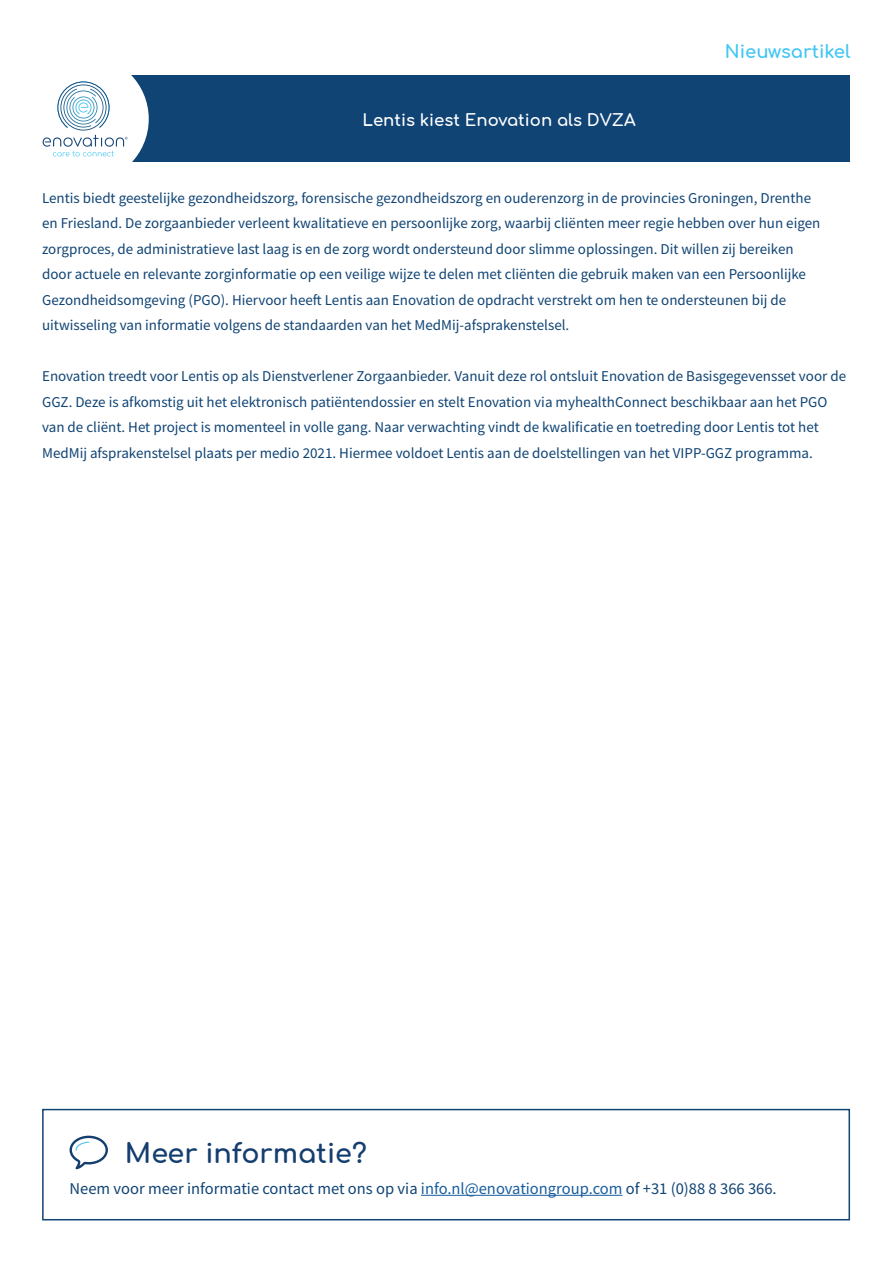
<style>
.page{position:relative;width:893px;height:1263px;background:#fff}
.page>*{position:absolute;margin:0;border:0;box-sizing:border-box;transform-origin:0 0}
.t1{font:700 27px "Comfortaa";color:#143e6f}
.Platte_tekst_-_Sourc{font:700 18px "Comfortaa";color:#42c6f3}
.Platte_tekst_-_Sourc-2{font:16.5px "Source Sans Pro";color:#104474}
.Platte_tekst_-_Sourc-3{font:700 16.5px "Comfortaa";color:#fff}
.Platte_tekst_-_Sourc-4{font:15px/25.5px "Source Sans Pro";color:#104474}
.s1{color:#175d9e}
</style>
<div class="page">
<div style="left:43px;top:76px;width:807px;height:86px;background:#104474"></div>
<div style="left:21px;top:55px;width:128px;height:128px;background:#fff;border-radius:50%"></div>
<svg style="left:43px;top:81px;width:84px;height:75px"></svg>
<div style="left:42px;top:1109px;width:808px;height:111px;border:2px solid #104474"></div>
<hr style="left:421px;top:1195px;width:201px;height:1px;background:#175d9e">
<svg style="left:70px;top:1136px;width:38px;height:33px"></svg>
<p class="Platte_tekst_-_Sourc-3" style="left:362px;top:105px;width:275px">Lentis kiest Enovation als DVZA</p>
<p class="Platte_tekst_-_Sourc" style="left:725px;top:35px;width:127px">Nieuwsartikel</p>
<p class="Platte_tekst_-_Sourc-4" style="left:42px;top:185px;width:780px">Lentis biedt geestelijke gezondheidszorg, forensische gezondheidszorg en ouderenzorg in de provincies Groningen, Drenthe en Friesland. De zorgaanbieder verleent kwalitatieve en persoonlijke zorg, waarbij cliënten meer regie hebben over hun eigen zorgproces, de administratieve last laag is en de zorg wordt ondersteund door slimme oplossingen. Dit willen zij bereiken door actuele en relevante zorginformatie op een veilige wijze te delen met cliënten die gebruik maken van een Persoonlijke Gezondheidsomgeving (PGO). Hiervoor heeft Lentis aan Enovation de opdracht verstrekt om hen te ondersteunen bij de uitwisseling van informatie volgens de standaarden van het MedMij-afsprakenstelsel.</p>
<p class="Platte_tekst_-_Sourc-4" style="left:42px;top:363px;width:805px">Enovation treedt voor Lentis op als Dienstverlener Zorgaanbieder. Vanuit deze rol ontsluit Enovation de Basisgegevensset voor de GGZ. Deze is afkomstig uit het elektronisch patiëntendossier en stelt Enovation via myhealthConnect beschikbaar aan het PGO van de cliënt. Het project is momenteel in volle gang. Naar verwachting vindt de kwalificatie en toetreding door Lentis tot het MedMij afsprakenstelsel plaats per medio 2021. Hiermee voldoet Lentis aan de doelstellingen van het VIPP-GGZ programma.</p>
<p class="t1" style="left:125px;top:1128px;width:243px">Meer informatie?</p>
<p class="Platte_tekst_-_Sourc-2" style="left:70px;top:1178px;width:709px">Neem voor meer informatie contact met ons op via <span class="s1">info.nl@enovationgroup.com</span> of +31 (0)88 8 366 366.</p>
</div>
